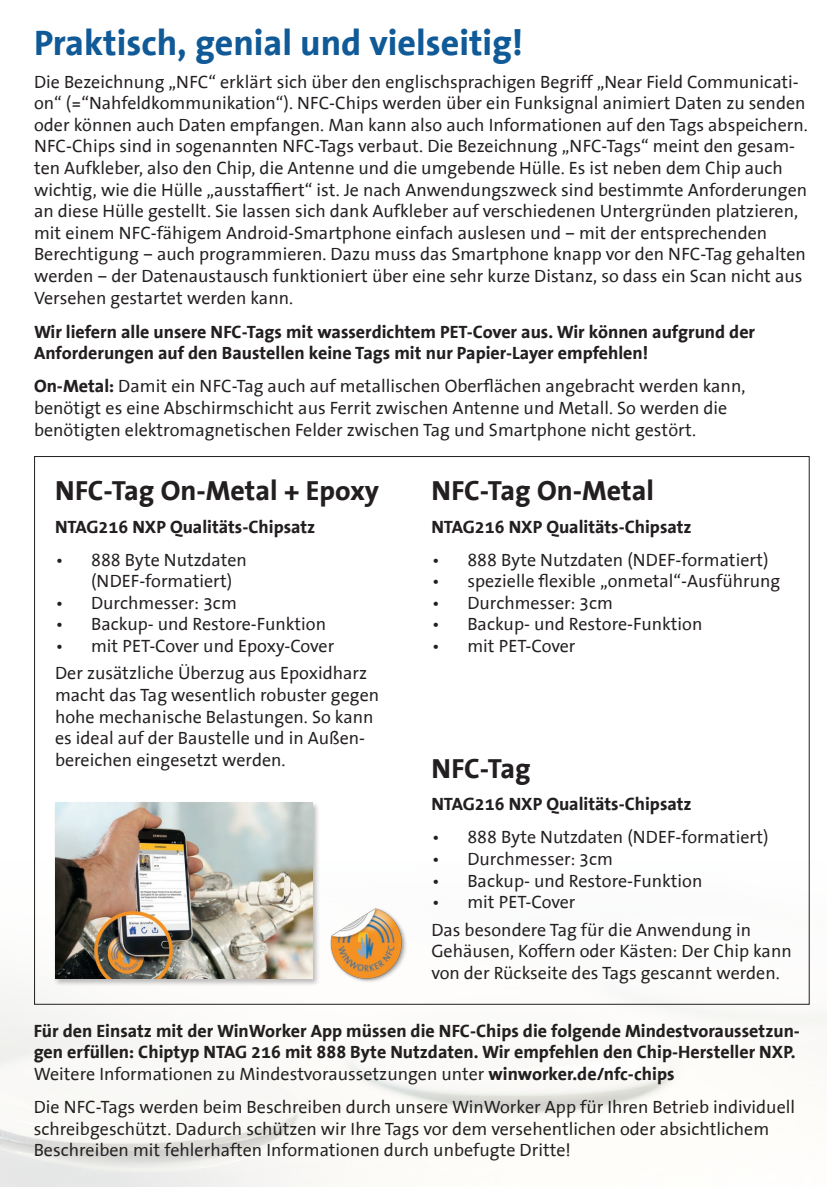
<style>
.page{position:relative;width:840px;height:1191px;background:#fff}
.page>*{position:absolute;margin:0;border:0;box-sizing:border-box;transform-origin:0 0}
.t1{font:700 36px "The Sans Office";color:#105a98}
.t2{font:700 28px "The Sans Office";color:#231f20}
.t3{font:18px/21.6px "The Sans Office";color:#231f20}
.t4{font:700 18px/21.6px "The Sans Office";color:#231f20}
.s1{font-weight:700}
.s2{font-weight:400}
</style>
<div class="page">
<img style="left:0;top:753px;width:826px;height:433px">
<div style="left:53px;top:801px;width:267px;height:185px;background:#231f20;opacity:.3"></div>
<img style="left:55px;top:802px;width:257px;height:176px">
<div style="left:329px;top:907px;width:79px;height:78px;background:#231f20;opacity:.3"></div>
<img style="left:328px;top:905px;width:75px;height:75px">
<p class="t1" style="left:34px;top:24px;width:490px">Praktisch, genial und vielseitig!</p>
<p class="t3" style="left:34px;top:71px;width:774px">Die Bezeichnung „NFC“ erklärt sich über den englischsprachigen Begriff „Near Field Communicati&shy;on“ (=“Nahfeldkommunikation“). NFC-Chips werden über ein Funksignal animiert Daten zu senden oder können auch Daten empfangen. Man kann also auch Informationen auf den Tags abspeichern.<br>NFC-Chips sind in sogenannten NFC-Tags verbaut. Die Bezeichnung „NFC-Tags“ meint den gesam&shy;ten Aufkleber, also den Chip, die Antenne und die umgebende Hülle. Es ist neben dem Chip auch wichtig, wie die Hülle „ausstaffiert“ ist. Je nach Anwendungszweck sind bestimmte Anforderungen an diese Hülle gestellt. Sie lassen sich dank Aufkleber auf verschiedenen Untergründen platzieren, mit einem NFC-fähigem Android-Smartphone einfach auslesen und – mit der entsprechenden Berechtigung – auch programmieren. Dazu muss das Smartphone knapp vor den NFC-Tag gehalten werden – der Datenaustausch funktioniert über eine sehr kurze Distanz, so dass ein Scan nicht aus Versehen gestartet werden kann.</p>
<p class="t4" style="left:34px;top:321px;width:722px">Wir liefern alle unsere NFC-Tags mit wasserdichtem PET-Cover aus. Wir können aufgrund der</p>
<p class="t4" style="left:34px;top:343px;width:615px">Anforderungen auf den Baustellen keine Tags mit nur Papier-Layer empfehlen!</p>
<p class="t3" style="left:34px;top:376px;width:712px"><span class="s1">On-Metal:</span> Damit ein NFC-Tag auch auf metallischen Oberflächen angebracht werden kann,</p>
<p class="t3" style="left:34px;top:398px;width:694px">benötigt es eine Abschirmschicht aus Ferrit zwischen Antenne und Metall. So werden die</p>
<p class="t3" style="left:34px;top:419px;width:663px">benötigten elektromagnetischen Felder zwischen Tag und Smartphone nicht gestört.</p>
<p class="t2" style="left:55px;top:475px;width:325px">NFC-Tag On-Metal + Epoxy</p>
<p class="t4" style="left:55px;top:516px;width:262px">NTAG216 NXP Qualitäts-Chipsatz</p>
<p class="t3" style="left:91px;top:549px;width:157px;text-indent:-36px">• 888 Byte Nutzdaten (NDEF-formatiert)</p>
<p class="t3" style="left:55px;top:592px;width:183px">• Durchmesser: 3cm</p>
<p class="t3" style="left:55px;top:614px;width:272px">• Backup- und Restore-Funktion</p>
<p class="t3" style="left:55px;top:636px;width:280px">• mit PET-Cover und Epoxy-Cover</p>
<p class="t3" style="left:55px;top:663px;width:325px">Der zusätzliche Überzug aus Epoxidharz macht das Tag wesentlich robuster gegen hohe mechanische Belastungen. So kann es ideal auf der Baustelle und in Außen-</p>
<p class="t3" style="left:55px;top:749px;width:232px">bereichen eingesetzt werden.</p>
<p class="t2" style="left:431px;top:475px;width:224px">NFC-Tag On-Metal</p>
<p class="t4" style="left:431px;top:516px;width:262px">NTAG216 NXP Qualitäts-Chipsatz</p>
<p class="t3" style="left:431px;top:549px;width:338px">• 888 Byte Nutzdaten (NDEF-formatiert)</p>
<p class="t3" style="left:431px;top:571px;width:350px">• spezielle flexible „onmetal“-Ausführung</p>
<p class="t3" style="left:431px;top:593px;width:183px">• Durchmesser: 3cm</p>
<p class="t3" style="left:431px;top:614px;width:272px">• Backup- und Restore-Funktion</p>
<p class="t3" style="left:431px;top:636px;width:146px">• mit PET-Cover</p>
<p class="t2" style="left:431px;top:753px;width:101px">NFC-Tag</p>
<p class="t4" style="left:431px;top:794px;width:262px">NTAG216 NXP Qualitäts-Chipsatz</p>
<p class="t3" style="left:431px;top:827px;width:338px">• 888 Byte Nutzdaten (NDEF-formatiert)</p>
<p class="t3" style="left:431px;top:849px;width:183px">• Durchmesser: 3cm</p>
<p class="t3" style="left:431px;top:870px;width:272px">• Backup- und Restore-Funktion</p>
<p class="t3" style="left:431px;top:892px;width:146px">• mit PET-Cover</p>
<p class="t3" style="left:431px;top:919px;width:362px">Das besondere Tag für die Anwendung in<br>Gehäusen, Koffern oder Kästen: Der Chip kann von der Rückseite des Tags gescannt werden.</p>
<p class="t4" style="left:34px;top:1020px;width:767px">Für den Einsatz mit der WinWorker App müssen die NFC-Chips die folgende Mindestvoraussetzun&shy;gen erfüllen: Chiptyp NTAG 216 mit 888 Byte Nutzdaten. Wir empfehlen den Chip-Hersteller NXP.<br><span class="s2">Weitere Informationen zu Mindestvoraussetzungen unter</span> winworker.de/nfc-chips</p>
<p class="t3" style="left:34px;top:1096px;width:762px">Die NFC-Tags werden beim Beschreiben durch unsere WinWorker App für Ihren Betrieb individuell schreibgeschützt. Dadurch schützen wir Ihre Tags vor dem versehentlichen oder absichtlichem<br>Beschreiben mit fehlerhaften Informationen durch unbefugte Dritte!</p>
</div>
